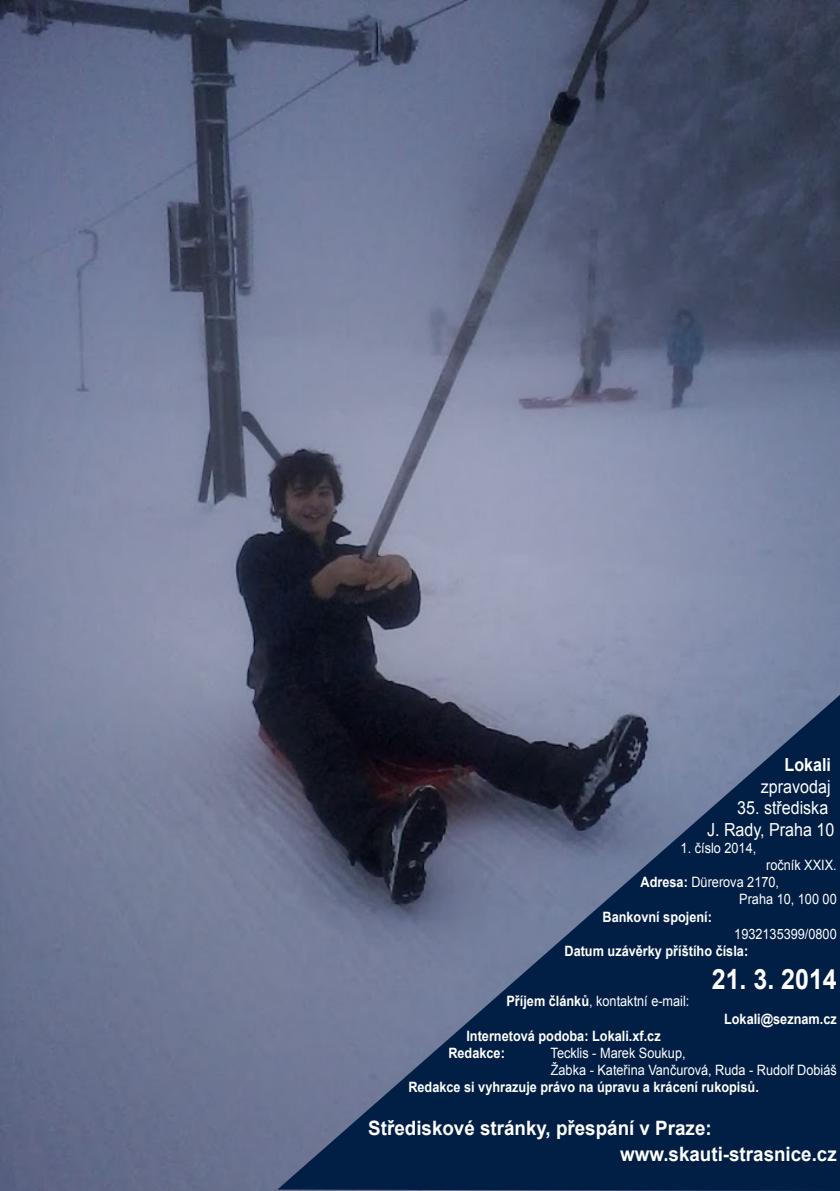
<style>
.page{position:relative;width:840px;height:1191px;background:#fff}
.page>*{position:absolute;margin:0;border:0;box-sizing:border-box;transform-origin:0 0}
.t1{font:700 28px "Arial";color:#fff;scale:.89 1}
.t2{font:700 19.8px/26.2px "Arial";color:#fff;scale:.95 1}
.t3{font:18px/21.6px "Arial";color:#fff;scale:.89 1}
.t4{font:700 18px "Arial";color:#fff;scale:.89 1}
.t5{font:14.2px/17.2px "Arial";color:#fff;scale:.89 1}
.t6{font:700 14.2px/17.2px "Arial";color:#fff;scale:.89 1}
.s1{font-weight:700}
</style>
<div class="page">
<img style="left:0;top:0;width:839px;height:1191px">
<svg style="left:277px;top:695px;width:562px;height:496px;background:#2c3d5d"></svg>
<p class="t4" style="left:784px;top:753px;width:54px">Lokali</p>
<p class="t3" style="left:760px;top:776px;width:80px">zpravodaj</p>
<p class="t3" style="left:706px;top:797px;width:144px;text-indent:30px">35. střediska<br>J. Rady, Praha 10</p>
<p class="t5" style="left:680px;top:839px;width:86px">1. číslo 2014,</p>
<p class="t5" style="left:765px;top:856px;width:81px">ročník XXIX.</p>
<p class="t5" style="left:640px;top:874px;width:157px"><span class="s1">Adresa:</span> Dürerova 2170,</p>
<p class="t5" style="left:738px;top:891px;width:111px">Praha 10, 100 00</p>
<p class="t6" style="left:602px;top:908px;width:124px">Bankovní spojení:</p>
<p class="t5" style="left:733px;top:925px;width:117px">1932135399/0800</p>
<p class="t6" style="left:564px;top:942px;width:208px">Datum uzávěrky příštího čísla:</p>
<h1 class="t1" style="left:711px;top:960px;width:142px">21. 3. 2014</h1>
<p class="t5" style="left:506px;top:993px;width:207px"><span class="s1">Příjem článků</span>, kontaktní e-mail:</p>
<p class="t6" style="left:723px;top:1010px;width:128px">Lokali@seznam.cz</p>
<p class="t6" style="left:448px;top:1027px;width:240px;text-indent:18px">Internetová podoba: Lokali.xf.cz<br>Redakce:</p>
<p class="t5" style="left:550px;top:1044px;width:323px">Tecklis - Marek Soukup,<br>Žabka - Kateřina Vančurová, Ruda - Rudolf Dobiáš</p>
<p class="t6" style="left:408px;top:1078px;width:395px">Redakce si vyhrazuje právo na úpravu a krácení rukopisů.</p>
<h2 class="t2" style="left:619px;top:1115px;width:229px;text-indent:-252px">Střediskové stránky, přespání v Praze: www.skauti-strasnice.cz</h2>
</div>
